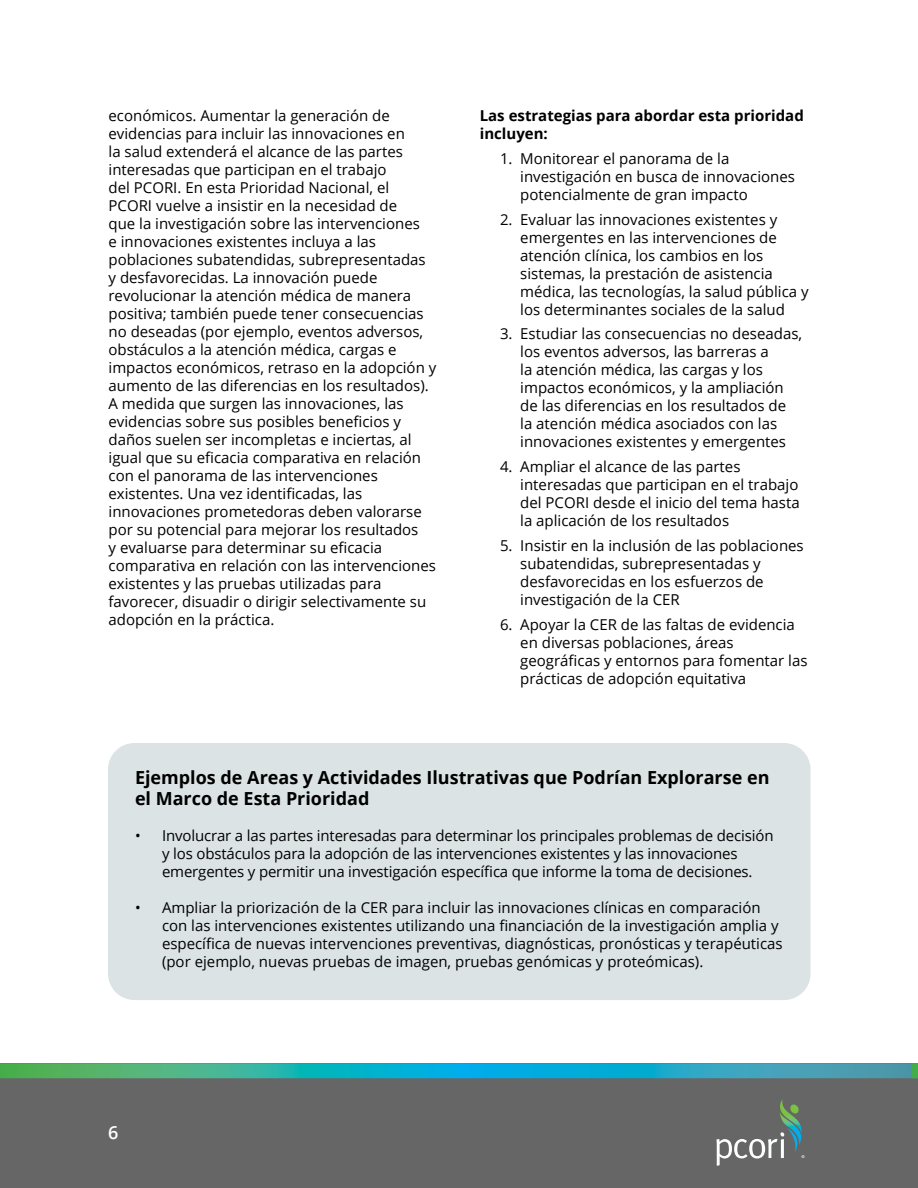
<style>
.page{position:relative;width:918px;height:1188px;background:#fff}
.page>*{position:absolute;margin:0;border:0;box-sizing:border-box;transform-origin:0 0}
.t1{font:700 18px/21.6px "Open Sans";color:#000}
.t2{font:600 18px "Open Sans";color:#fff}
.t3{font:15px/18px "Open Sans";color:#000}
.t4{font:700 15px/18px "Open Sans";color:#000}
</style>
<div class="page">
<div style="left:0;top:1063px;width:918px;height:125px;background:#666"></div>
<svg style="left:460px;top:1063px;width:452px;height:15px;background:#25a4c6"></svg>
<svg style="left:0;top:1063px;width:460px;height:15px;background:#30b299"></svg>
<div style="left:912px;top:1063px;width:6px;height:15px;background:#42ad49"></div>
<svg style="left:716px;top:1099px;width:89px;height:66px"></svg>
<div style="left:108px;top:743px;width:703px;height:257px;background:#dce3e5;border-radius:26px"></div>
<p class="t3" style="left:109px;top:106px;width:329px">económicos. Aumentar la generación de evidencias para incluir las innovaciones en<br>la salud extenderá el alcance de las partes interesadas que participan en el trabajo<br>del PCORI. En esta Prioridad Nacional, el PCORI vuelve a insistir en la necesidad de<br>que la investigación sobre las intervenciones<br>e innovaciones existentes incluya a las poblaciones subatendidas, subrepresentadas y desfavorecidas. La innovación puede revolucionar la atención médica de manera positiva; también puede tener consecuencias no deseadas (por ejemplo, eventos adversos, obstáculos a la atención médica, cargas e impactos económicos, retraso en la adopción y aumento de las diferencias en los resultados).<br>A medida que surgen las innovaciones, las evidencias sobre sus posibles beneficios y daños suelen ser incompletas e inciertas, al igual que su eficacia comparativa en relación con el panorama de las intervenciones existentes. Una vez identificadas, las innovaciones prometedoras deben valorarse por su potencial para mejorar los resultados<br>y evaluarse para determinar su eficacia comparativa en relación con las intervenciones existentes y las pruebas utilizadas para favorecer, disuadir o dirigir selectivamente su adopción en la práctica.</p>
<p class="t4" style="left:480px;top:106px;width:326px">Las estrategias para abordar esta prioridad incluyen:</p>
<p class="t3" style="left:520px;top:149px;width:276px;text-indent:-20px">1. Monitorear el panorama de la investigación en busca de innovaciones potencialmente de gran impacto</p>
<p class="t3" style="left:520px;top:210px;width:290px;text-indent:-20px">2. Evaluar las innovaciones existentes y emergentes en las intervenciones de atención clínica, los cambios en los sistemas, la prestación de asistencia médica, las tecnologías, la salud pública y los determinantes sociales de la salud</p>
<p class="t3" style="left:520px;top:324px;width:283px;text-indent:-20px">3. Estudiar las consecuencias no deseadas, los eventos adversos, las barreras a<br>la atención médica, las cargas y los impactos económicos, y la ampliación de las diferencias en los resultados de<br>la atención médica asociados con las innovaciones existentes y emergentes</p>
<p class="t3" style="left:520px;top:457px;width:281px;text-indent:-20px">4. Ampliar el alcance de las partes interesadas que participan en el trabajo del PCORI desde el inicio del tema hasta la aplicación de los resultados</p>
<p class="t3" style="left:520px;top:536px;width:285px;text-indent:-20px">5. Insistir en la inclusión de las poblaciones subatendidas, subrepresentadas y desfavorecidas en los esfuerzos de investigación de la CER</p>
<p class="t3" style="left:520px;top:615px;width:289px;text-indent:-20px">6. Apoyar la CER de las faltas de evidencia en diversas poblaciones, áreas geográficas y entornos para fomentar las prácticas de adopción equitativa</p>
<p class="t1" style="left:135px;top:766px;width:636px">Ejemplos de Areas y Actividades Ilustrativas que Podrían Explorarse en el Marco de Esta Prioridad</p>
<p class="t3" style="left:135px;top:827px;width:640px;text-align:center">• Involucrar a las partes interesadas para determinar los principales problemas de decisión y los obstáculos para la adopción de las intervenciones existentes y las innovaciones emergentes y permitir una investigación específica que informe la toma de decisiones.</p>
<p class="t3" style="left:162px;top:899px;width:622px;text-indent:-27px">• Ampliar la priorización de la CER para incluir las innovaciones clínicas en comparación con las intervenciones existentes utilizando una financiación de la investigación amplia y específica de nuevas intervenciones preventivas, diagnósticas, pronósticas y terapéuticas (por ejemplo, nuevas pruebas de imagen, pruebas genómicas y proteómicas).</p>
<p class="t2" style="left:108px;top:1120px;width:12px">6</p>
</div>
